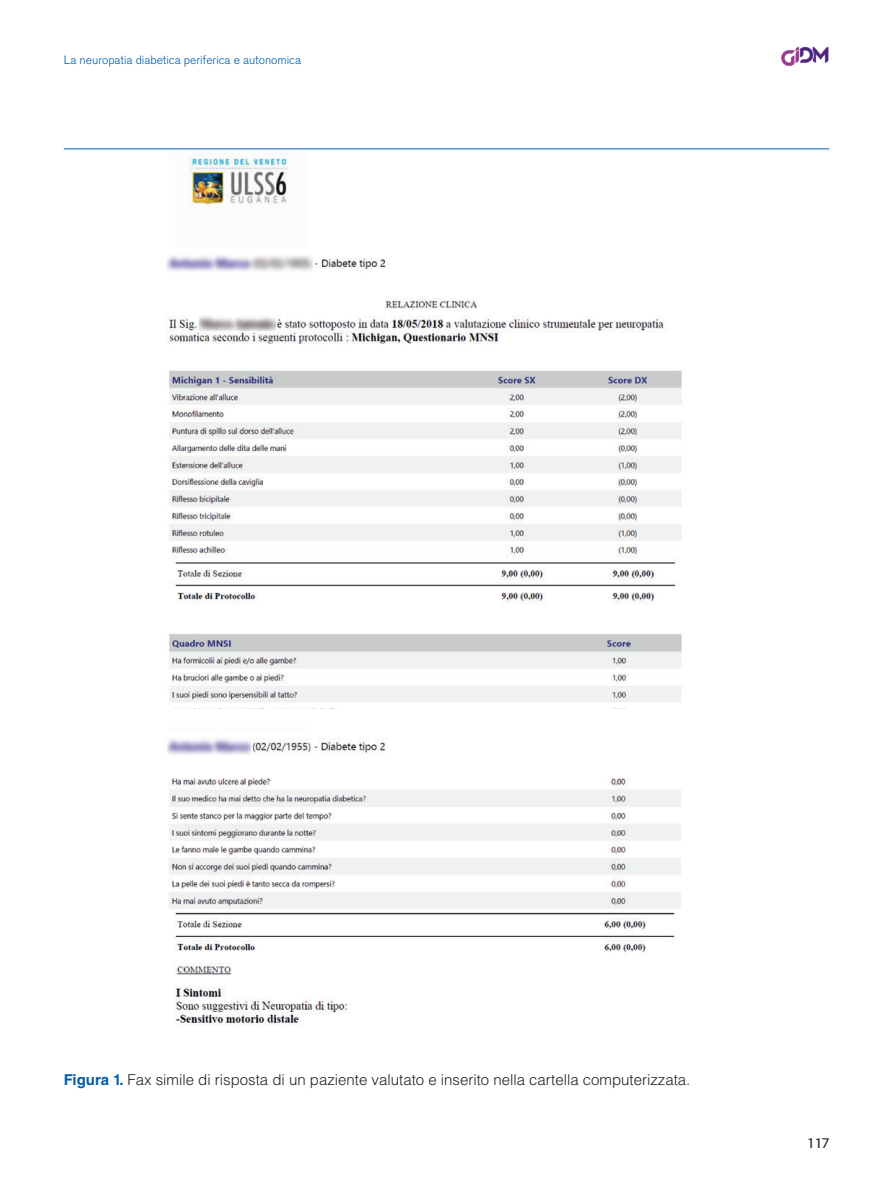
<style>
.page{position:relative;width:893px;height:1191px;background:#fff}
.page>*{position:absolute;margin:0;border:0;box-sizing:border-box;transform-origin:0 0}
.t1{font:300 15px "Helvetica LT Std";color:#231f20}
.t2{font:15px "Imago";color:#231f20}
.t3{font:300 12px "Akzidenz Grotesk BQ";color:#015dab}
.s1{font-weight:700;color:#015dab}
</style>
<div class="page">
<img style="left:781px;top:46px;width:48px;height:20px">
<img style="left:155px;top:149px;width:543px;height:560px">
<img style="left:167px;top:738px;width:514px;height:288px">
<hr style="left:64px;top:148px;width:765px;height:1px;background:#015dab">
<p class="t3" style="left:64px;top:53px;width:239px">La neuropatia diabetica periferica e autonomica</p>
<p class="t1" style="left:64px;top:1070px;width:628px"><span class="s1">Figura 1.</span> Fax simile di risposta di un paziente valutato e inserito nella cartella computerizzata.</p>
<p class="t2" style="left:807px;top:1134px;width:23px">117</p>
</div>
